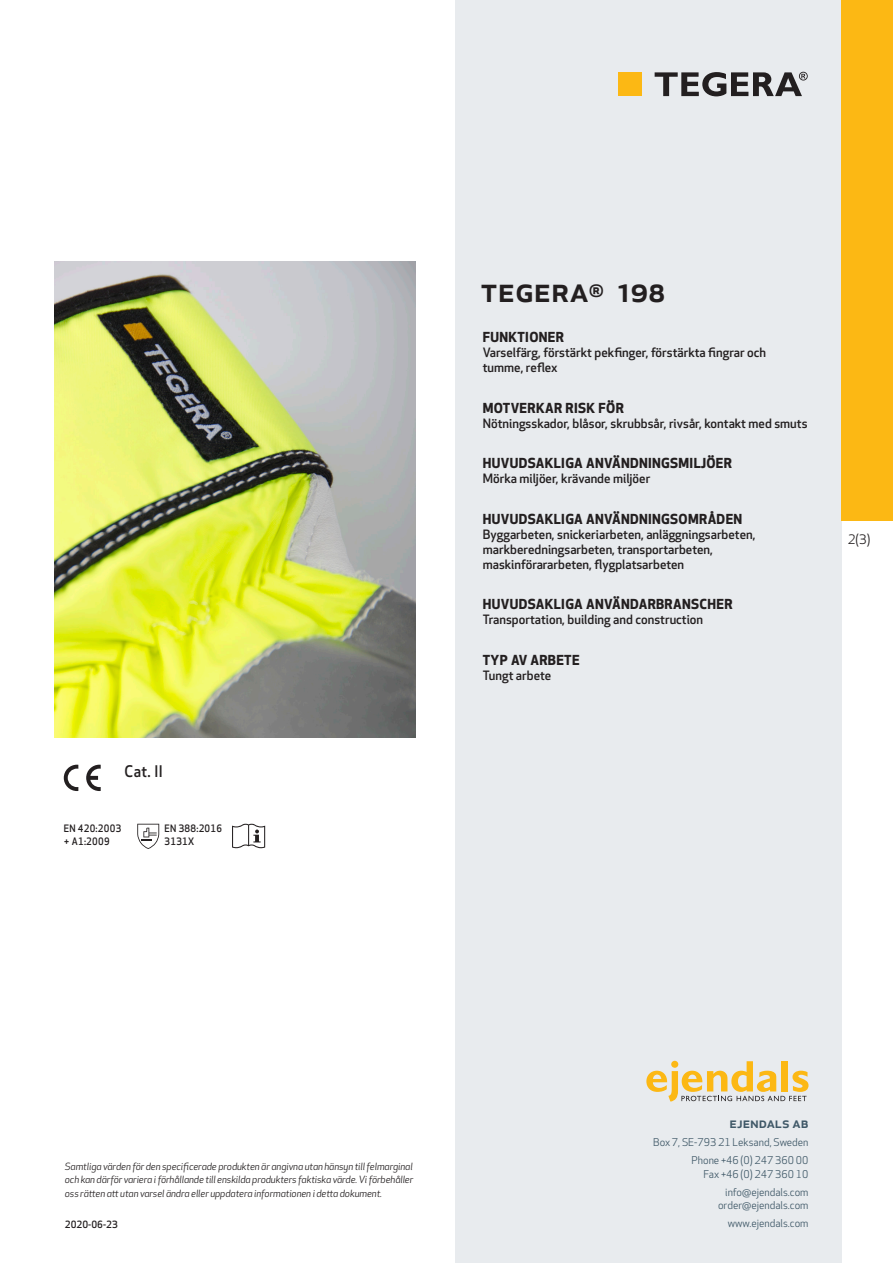
<style>
.page{position:relative;width:893px;height:1263px;background:#fff}
.page>*{position:absolute;margin:0;border:0;box-sizing:border-box;transform-origin:0 0}
.prodname{font:500 34.5px "Apex New";color:#231f20}
.Artikel{font:500 15.6px "Apex New";color:#231f20;scale:.95 1}
.t1{font:500 15px "Apex New";color:#405968}
.Funktion_body{font:700 13.5px "Apex New";letter-spacing:.025em;color:#231f20}
.t2{font:12.75px "Apex New";color:#231f20}
.Funktion_body-2{font:500 12.6px/15px "Apex New";color:#231f20}
.t3{font:10.5px/18px "Apex New";color:#405968;text-align:right}
.Artikel-2{font:500 10.05px/13.5px "Apex New";letter-spacing:.025em;color:#231f20;scale:.95 1}
.t4{font:italic 9.75px/13.5px "Apex New";letter-spacing:-.01em;color:#231f20;text-align:justify}
.Sidfot_datum{font:500 9.75px "Apex New";color:#231f20}
</style>
<div class="page">
<div style="left:455px;top:0;width:387px;height:1263px;background:#e8ebee"></div>
<svg style="left:646px;top:1061px;width:162px;height:40px"></svg>
<div style="left:842px;top:0;width:51px;height:520px;background:#fcb814"></div>
<div style="left:618px;top:72px;width:24px;height:24px;background:#fcb814"></div>
<svg style="left:655px;top:72px;width:153px;height:24px"></svg>
<svg style="left:86px;top:765px;width:15px;height:26px"></svg>
<svg style="left:64px;top:765px;width:14px;height:26px"></svg>
<svg style="left:137px;top:824px;width:22px;height:25px"></svg>
<svg style="left:232px;top:824px;width:33px;height:24px"></svg>
<img style="left:54px;top:261px;width:361px;height:477px">
<p class="Artikel" style="left:125px;top:761px;width:42px">Cat. II</p>
<p class="Artikel-2" style="left:64px;top:821px;width:62px">EN 420:2003 + A1:2009</p>
<p class="Artikel-2" style="left:165px;top:821px;width:62px">EN 388:2016<br>3131X</p>
<p class="prodname" style="left:480px;top:266px;width:186px">TEGERA<sup>®</sup> 198</p>
<p class="Funktion_body" style="left:483px;top:327px;width:83px">FUNKTIONER</p>
<p class="Funktion_body-2" style="left:483px;top:345px;width:285px">Varselfärg, förstärkt pekfinger, förstärkta fingrar och tumme, reflex</p>
<p class="Funktion_body" style="left:483px;top:398px;width:142px">MOTVERKAR RISK FÖR</p>
<p class="Funktion_body-2" style="left:483px;top:415px;width:326px">Nötningsskador, blåsor, skrubbsår, rivsår, kontakt med smuts</p>
<p class="Funktion_body" style="left:483px;top:453px;width:251px">HUVUDSAKLIGA ANVÄNDNINGSMILJÖER</p>
<p class="Funktion_body-2" style="left:483px;top:471px;width:169px">Mörka miljöer, krävande miljöer</p>
<p class="Funktion_body" style="left:483px;top:509px;width:261px">HUVUDSAKLIGA ANVÄNDNINGSOMRÅDEN</p>
<p class="Funktion_body-2" style="left:483px;top:526px;width:274px">Byggarbeten, snickeriarbeten, anläggningsarbeten, markberedningsarbeten, transportarbeten, maskinförararbeten, flygplatsarbeten</p>
<p class="Funktion_body" style="left:483px;top:595px;width:251px">HUVUDSAKLIGA ANVÄNDARBRANSCHER</p>
<p class="Funktion_body-2" style="left:483px;top:612px;width:222px">Transportation, building and construction</p>
<p class="Funktion_body" style="left:483px;top:650px;width:98px">TYP AV ARBETE</p>
<p class="Funktion_body-2" style="left:483px;top:668px;width:70px">Tungt arbete</p>
<p class="t2" style="left:848px;top:531px;width:24px">2(3)</p>
<p class="t4" style="left:65px;top:1159px;width:350px">Samtliga värden för den specificerade produkten är angivna utan hänsyn till felmarginal och kan därför variera i förhållande till enskilda produkters faktiska värde. Vi förbehåller oss rätten att utan varsel ändra eller uppdatera informationen i detta dokument.</p>
<p class="Sidfot_datum" style="left:65px;top:1218px;width:54px">2020-06-23</p>
<p class="t1" style="left:729px;top:1113px;width:80px">ejendals ab</p>
<p class="t3" style="left:653px;top:1133px;width:157px">Box 7, SE-793 21 Leksand, Sweden<br>Phone +46 (0) 247 360 00</p>
<p class="t3" style="left:703px;top:1165px;width:107px">Fax +46 (0) 247 360 10 info@ejendals.com</p>
<p class="t3" style="left:718px;top:1196px;width:92px">order@ejendals.com</p>
<p class="t3" style="left:728px;top:1215px;width:82px">www.ejendals.com</p>
</div>
